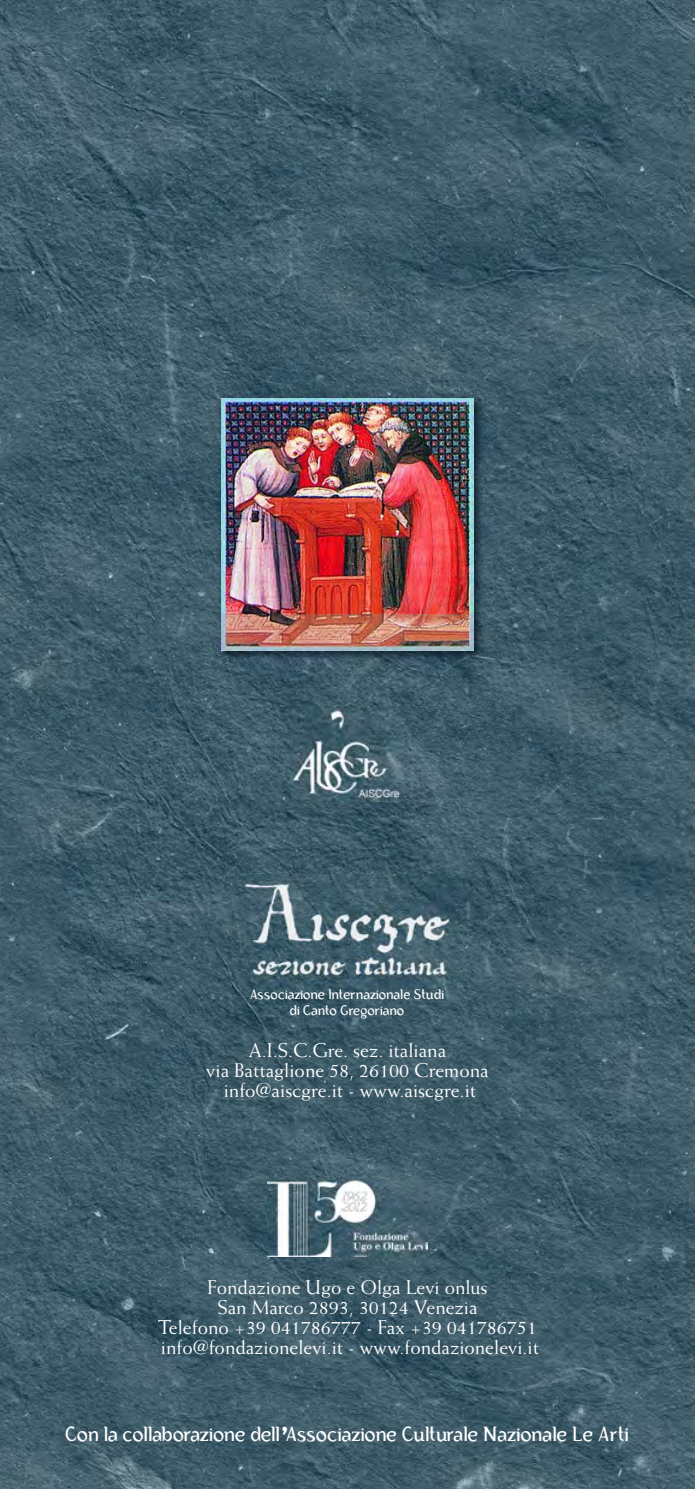
<style>
.page{position:relative;width:695px;height:1489px;background:#fff}
.page>*{position:absolute;margin:0;border:0;box-sizing:border-box;transform-origin:0 0}
.t1{font:20px/20px "Weiss";color:#fff;text-align:center}
.t2{font:20px "Bertolt Brecht";color:#fff}
.t3{font:13.5px/16.2px "Bertolt Brecht";color:#fff;text-align:center}
.s1{font-family:"Cooper Black Std";font-style:italic}
</style>
<div class="page">
<img style="left:0;top:0;width:694px;height:1488px">
<img style="left:212px;top:389px;width:280px;height:280px">
<img style="left:221px;top:398px;width:252px;height:252px">
<img style="left:232px;top:874px;width:230px;height:112px">
<img style="left:291px;top:706px;width:113px;height:95px">
<img style="left:267px;top:1180px;width:160px;height:76px">
<p class="t3" style="left:250px;top:987px;width:196px">Associazione Internazionale Studi di Canto Gregoriano</p>
<p class="t1" style="left:206px;top:1041px;width:284px">A.I.S.C.Gre. sez. italiana<br>via Battaglione 58, 26100 Cremona info@aiscgre.it - www.aiscgre.it</p>
<p class="t1" style="left:158px;top:1278px;width:382px">Fondazione Ugo e Olga Levi onlus<br>San Marco 2893, 30124 Venezia<br>Telefono +39 041786777 - Fax +39 041786751 info@fondazionelevi.it - www.fondazionelevi.it</p>
<p class="t2" style="left:66px;top:1425px;width:565px">Con la collaborazione dell<span class="s1">’</span>Associazione Culturale Nazionale Le Arti</p>
</div>
